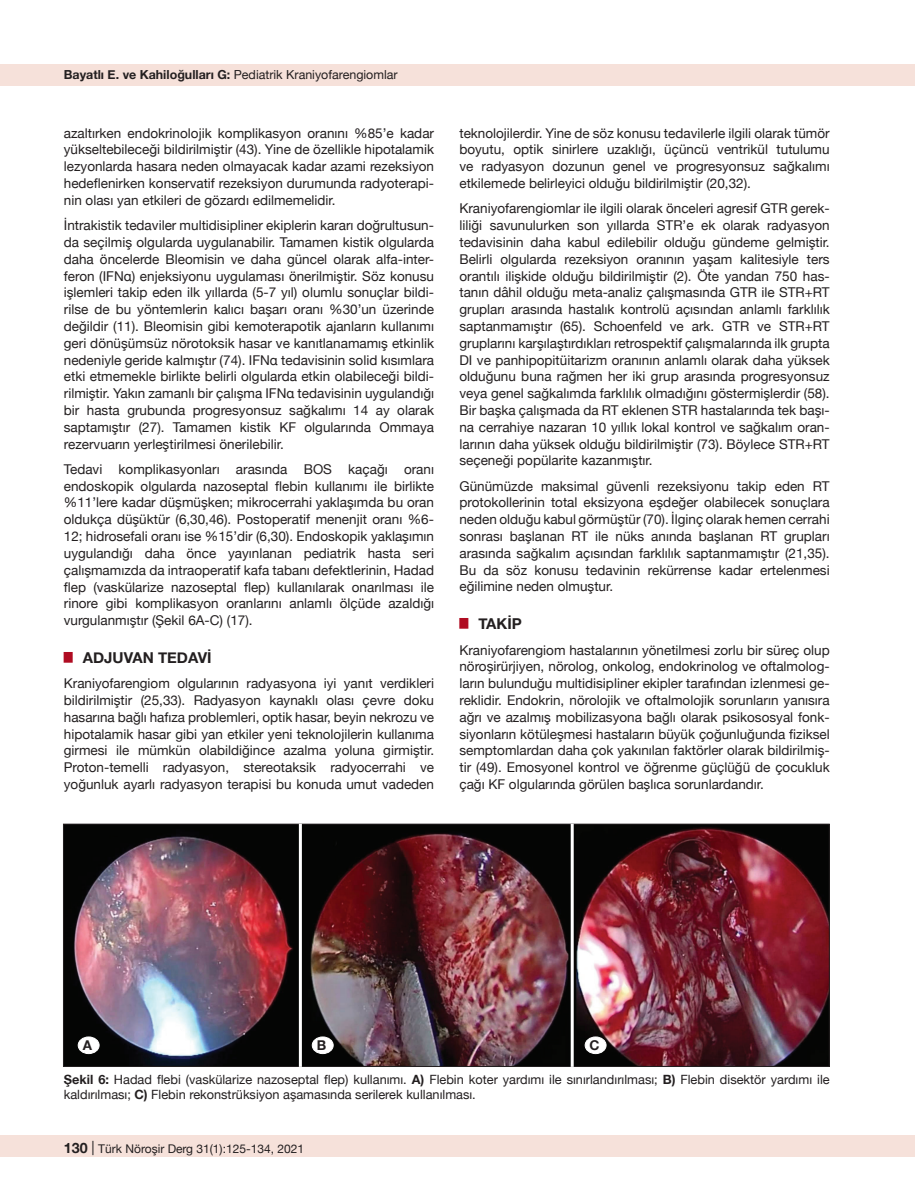
<style>
.page{position:relative;width:915px;height:1191px;background:#fff}
.page>*{position:absolute;margin:0;border:0;box-sizing:border-box;transform-origin:0 0}
.t1{font:700 15px "Helvetica Neue";color:#231f20}
.t2{font:13.5px/16.8px "Helvetica Neue";color:#231f20;text-align:justify}
.t3{font:700 13.5px "Helvetica Neue";color:#231f20}
.t4{font:12.75px/15.8px "Helvetica Neue";color:#231f20}
.t5{font:12.45px "Helvetica Neue";color:#231f20}
.t6{font:12px "Helvetica Neue";color:#231f20}
.s1{font-weight:700}
.s2{font-weight:700;font-size:14.25px}
.s3{font-size:14.25px}
</style>
<div class="page">
<div style="left:0;top:1135px;width:914px;height:22px;background:#f6e1da"></div>
<div style="left:0;top:64px;width:914px;height:21px;background:#f6e1da"></div>
<img style="left:65px;top:825px;width:762px;height:239px">
<div style="left:63px;top:823px;width:766px;height:243px;border:1px solid #231f20"></div>
<div style="left:78px;top:1037px;width:21px;height:16px;background:#fff;border-radius:50%"></div>
<div style="left:78px;top:1036px;width:21px;height:17px;border:1px solid #fff;border-radius:50%"></div>
<div style="left:312px;top:1037px;width:21px;height:16px;background:#fff;border-radius:50%"></div>
<div style="left:312px;top:1036px;width:21px;height:17px;border:1px solid #fff;border-radius:50%"></div>
<div style="left:585px;top:1037px;width:21px;height:16px;background:#fff;border-radius:50%"></div>
<div style="left:584px;top:1036px;width:22px;height:17px;border:1px solid #fff;border-radius:50%"></div>
<hr style="left:299px;top:823px;width:3px;height:243px;background:#fff">
<hr style="left:570px;top:823px;width:3px;height:243px;background:#fff">
<p class="t5" style="left:64px;top:66px;width:335px"><span class="s1">Bayatlı E. ve Kahiloğulları G:</span> Pediatrik Kraniyofarengiomlar</p>
<p class="t2" style="left:64px;top:125px;width:371px">azaltırken endokrinolojik komplikasyon oranını %85’e kadar yükseltebileceği bildirilmiştir (43). Yine de özellikle hipotalamik lezyonlarda hasara neden olmayacak kadar azami rezeksiyon hedeflenirken konservatif rezeksiyon durumunda radyoterapi&shy;nin olası yan etkileri de gözardı edilmemelidir.</p>
<p class="t2" style="left:64px;top:218px;width:371px">İntrakistik tedaviler multidisipliner ekiplerin kararı doğrultusun&shy;da seçilmiş olgularda uygulanabilir. Tamamen kistik olgularda daha öncelerde Bleomisin ve daha güncel olarak alfa-inter&shy;feron (IFNα) enjeksiyonu uygulaması önerilmiştir. Söz konusu işlemleri takip eden ilk yıllarda (5-7 yıl) olumlu sonuçlar bildi&shy;rilse de bu yöntemlerin kalıcı başarı oranı %30’un üzerinde değildir (11). Bleomisin gibi kemoterapotik ajanların kullanımı geri dönüşümsüz nörotoksik hasar ve kanıtlanamamış etkinlik nedeniyle geride kalmıştır (74). IFNα tedavisinin solid kısımlara etki etmemekle birlikte belirli olgularda etkin olabileceği bildi&shy;rilmiştir. Yakın zamanlı bir çalışma IFNα tedavisinin uygulandığı bir hasta grubunda progresyonsuz sağkalımı 14 ay olarak saptamıştır (27). Tamamen kistik KF olgularında Ommaya rezervuarın yerleştirilmesi önerilebilir.</p>
<p class="t2" style="left:64px;top:461px;width:371px">Tedavi komplikasyonları arasında BOS kaçağı oranı endoskopik olgularda nazoseptal flebin kullanımı ile birlikte %11’lere kadar düşmüşken; mikrocerrahi yaklaşımda bu oran oldukça düşüktür (6,30,46). Postoperatif menenjit oranı %6- 12; hidrosefali oranı ise %15’dir (6,30). Endoskopik yaklaşımın uygulandığı daha önce yayınlanan pediatrik hasta seri çalışmamızda da intraoperatif kafa tabanı defektlerinin, Hadad flep (vaskülarize nazoseptal flep) kullanılarak onarılması ile rinore gibi komplikasyon oranlarını anlamlı ölçüde azaldığı vurgulanmıştır (Şekil 6A-C) (17).</p>
<p class="t1" style="left:64px;top:646px;width:149px"><sup>█</sup> ADJUVAN TEDAVI</p>
<p class="t2" style="left:64px;top:676px;width:371px">Kraniyofarengiom olgularının radyasyona iyi yanıt verdikleri bildirilmiştir (25,33). Radyasyon kaynaklı olası çevre doku hasarına bağlı hafıza problemleri, optik hasar, beyin nekrozu ve hipotalamik hasar gibi yan etkiler yeni teknolojilerin kullanıma girmesi ile mümkün olabildiğince azalma yoluna girmiştir.<br>Proton-temelli radyasyon, stereotaksik radyocerrahi ve yoğunluk ayarlı radyasyon terapisi bu konuda umut vadeden</p>
<p class="t2" style="left:459px;top:125px;width:371px">teknolojilerdir. Yine de söz konusu tedavilerle ilgili olarak tümör boyutu, optik sinirlere uzaklığı, üçüncü ventrikül tutulumu ve radyasyon dozunun genel ve progresyonsuz sağkalımı etkilemede belirleyici olduğu bildirilmiştir (20,32).</p>
<p class="t2" style="left:459px;top:201px;width:371px">Kraniyofarengiomlar ile ilgili olarak önceleri agresif GTR gerek&shy;liliği savunulurken son yıllarda STR’e ek olarak radyasyon tedavisinin daha kabul edilebilir olduğu gündeme gelmiştir.<br>Belirli olgularda rezeksiyon oranının yaşam kalitesiyle ters orantılı ilişkide olduğu bildirilmiştir (2). Öte yandan 750 has&shy;tanın dâhil olduğu meta-analiz çalışmasında GTR ile STR+RT grupları arasında hastalık kontrolü açısından anlamlı farklılık saptanmamıştır (65). Schoenfeld ve ark. GTR ve STR+RT gruplarını karşılaştırdıkları retrospektif çalışmalarında ilk grupta DI ve panhipopitüitarizm oranının anlamlı olarak daha yüksek olduğunu buna rağmen her iki grup arasında progresyonsuz veya genel sağkalımda farklılık olmadığını göstermişlerdir (58).<br>Bir başka çalışmada da RT eklenen STR hastalarında tek başı&shy;na cerrahiye nazaran 10 yıllık lokal kontrol ve sağkalım oran&shy;larının daha yüksek olduğu bildirilmiştir (73). Böylece STR+RT seçeneği popülarite kazanmıştır.</p>
<p class="t2" style="left:459px;top:478px;width:371px">Günümüzde maksimal güvenli rezeksiyonu takip eden RT protokollerinin total eksizyona eşdeğer olabilecek sonuçlara neden olduğu kabul görmüştür (70). İlginç olarak hemen cerrahi sonrası başlanan RT ile nüks anında başlanan RT grupları arasında sağkalım açısından farklılık saptanmamıştır (21,35).<br>Bu da söz konusu tedavinin rekürrense kadar ertelenmesi eğilimine neden olmuştur.</p>
<p class="t1" style="left:459px;top:612px;width:64px"><sup>█</sup> TAKIP</p>
<p class="t2" style="left:459px;top:642px;width:371px">Kraniyofarengiom hastalarının yönetilmesi zorlu bir süreç olup nöroşirürjiyen, nörolog, onkolog, endokrinolog ve oftalmolog&shy;ların bulunduğu multidisipliner ekipler tarafından izlenmesi ge&shy;reklidir. Endokrin, nörolojik ve oftalmolojik sorunların yanısıra ağrı ve azalmış mobilizasyona bağlı olarak psikososyal fonk&shy;siyonların kötüleşmesi hastaların büyük çoğunluğunda fiziksel semptomlardan daha çok yakınılan faktörler olarak bildirilmiş&shy;tir (49). Emosyonel kontrol ve öğrenme güçlüğü de çocukluk çağı KF olgularında görülen başlıca sorunlardandır.</p>
<p class="t3" style="left:83px;top:1035px;width:11px">A</p>
<p class="t3" style="left:316px;top:1035px;width:11px">B</p>
<p class="t3" style="left:589px;top:1035px;width:12px">C</p>
<p class="t4" style="left:64px;top:1072px;width:767px"><span class="s1">Şekil 6:</span> Hadad flebi (vaskülarize nazoseptal flep) kullanımı. <span class="s1">A)</span> Flebin koter yardımı ile sınırlandırılması; <span class="s1">B)</span> Flebin disektör yardımı ile kaldırılması; <span class="s1">C)</span> Flebin rekonstrüksiyon aşamasında serilerek kullanılması.</p>
<p class="t6" style="left:63px;top:1140px;width:242px"><span class="s2">130</span> <span class="s3">|</span> Türk Nöroşir Derg 31(1):125-134, 2021</p>
</div>
